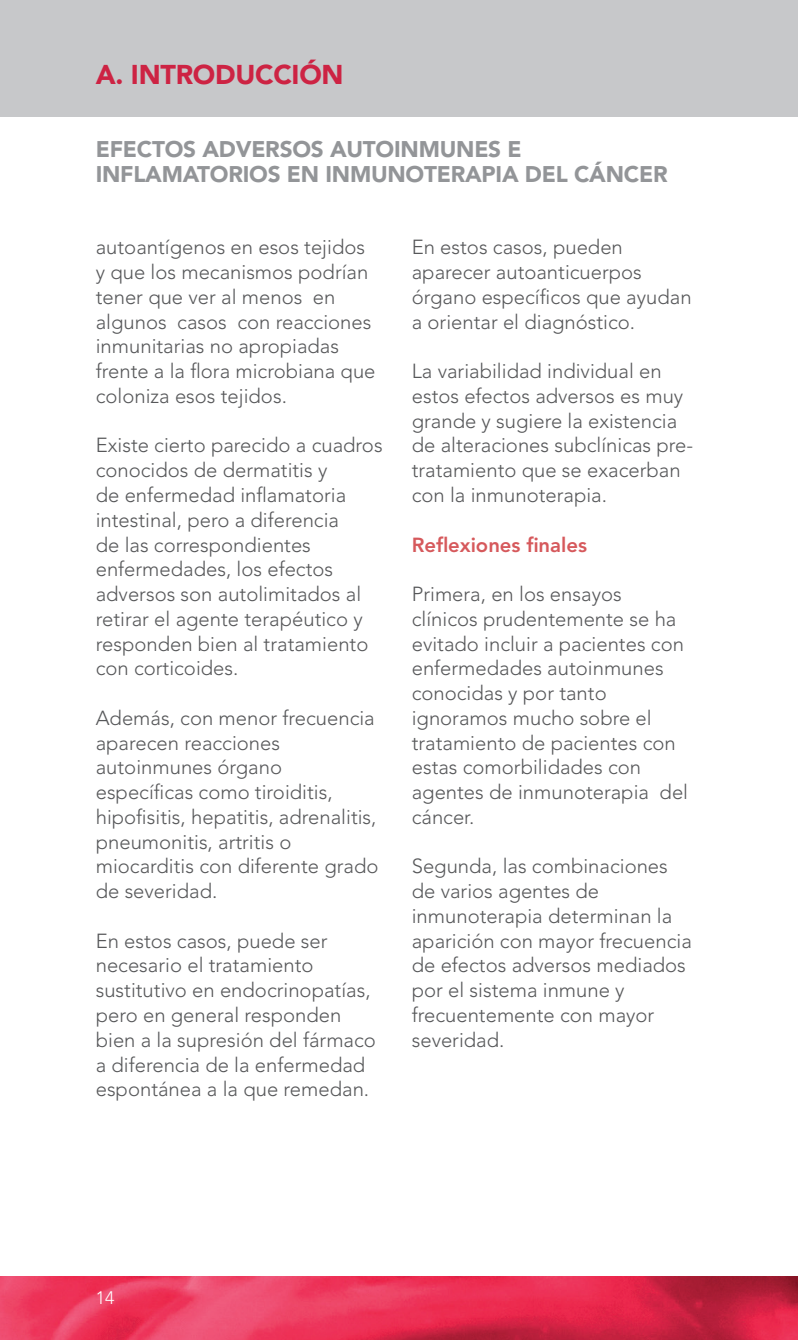
<style>
.page{position:relative;width:798px;height:1340px;background:#fff}
.page>*{position:absolute;margin:0;border:0;box-sizing:border-box;transform-origin:0 0}
.t1{font:900 27px "Avenir";letter-spacing:-.01em;color:#cd2343}
.List_Paragraph{font:900 22.5px/24.3px "Avenir";letter-spacing:-.01em;color:#939598}
.t2{font:300 20.25px/24.8px "Avenir";color:#57585a}
.List_Paragraph-2{font:800 20.25px "Avenir";color:#d6595c}
.t3{font:300 18px "Avenir";color:#fff}
</style>
<div class="page">
<img style="left:0;top:1276px;width:797px;height:63px">
<div style="left:0;top:0;width:797px;height:117px;background:#c7c8ca"></div>
<p class="t1" style="left:96px;top:59px;width:249px">A. INTRODUCCIÓN</p>
<p class="List_Paragraph" style="left:96px;top:137px;width:573px">EFECTOS ADVERSOS AUTOINMUNES E<br>INFLAMATORIOS EN INMUNOTERAPIA DEL CÁNCER</p>
<p class="t2" style="left:96px;top:235px;width:281px">autoantígenos en esos tejidos y que los mecanismos podrían tener que ver al menos en algunos casos con reacciones inmunitarias no apropiadas frente a la flora microbiana que coloniza esos tejidos.</p>
<p class="t2" style="left:96px;top:433px;width:288px">Existe cierto parecido a cuadros conocidos de dermatitis y<br>de enfermedad inflamatoria intestinal, pero a diferencia<br>de las correspondientes enfermedades, los efectos adversos son autolimitados al retirar el agente terapéutico y responden bien al tratamiento con corticoides.</p>
<p class="t2" style="left:96px;top:705px;width:284px">Además, con menor frecuencia aparecen reacciones autoinmunes órgano específicas como tiroiditis, hipofisitis, hepatitis, adrenalitis, pneumonitis, artritis o miocarditis con diferente grado de severidad.</p>
<p class="t2" style="left:96px;top:928px;width:281px">En estos casos, puede ser necesario el tratamiento sustitutivo en endocrinopatías, pero en general responden bien a la supresión del fármaco a diferencia de la enfermedad espontánea a la que remedan.</p>
<p class="t2" style="left:411px;top:235px;width:281px">En estos casos, pueden aparecer autoanticuerpos órgano específicos que ayudan a orientar el diagnóstico.</p>
<p class="t2" style="left:411px;top:359px;width:283px">La variabilidad individual en estos efectos adversos es muy grande y sugiere la existencia de alteraciones subclínicas pre&shy;tratamiento que se exacerban con la inmunoterapia.</p>
<p class="List_Paragraph-2" style="left:411px;top:532px;width:177px">Reflexiones finales</p>
<p class="t2" style="left:411px;top:581px;width:278px">Primera, en los ensayos clínicos prudentemente se ha evitado incluir a pacientes con enfermedades autoinmunes conocidas y por tanto ignoramos mucho sobre el tratamiento de pacientes con estas comorbilidades con agentes de inmunoterapia del cáncer.</p>
<p class="t2" style="left:411px;top:854px;width:281px">Segunda, las combinaciones de varios agentes de inmunoterapia determinan la aparición con mayor frecuencia de efectos adversos mediados por el sistema inmune y frecuentemente con mayor severidad.</p>
<p class="t3" style="left:96px;top:1287px;width:20px">14</p>
</div>
